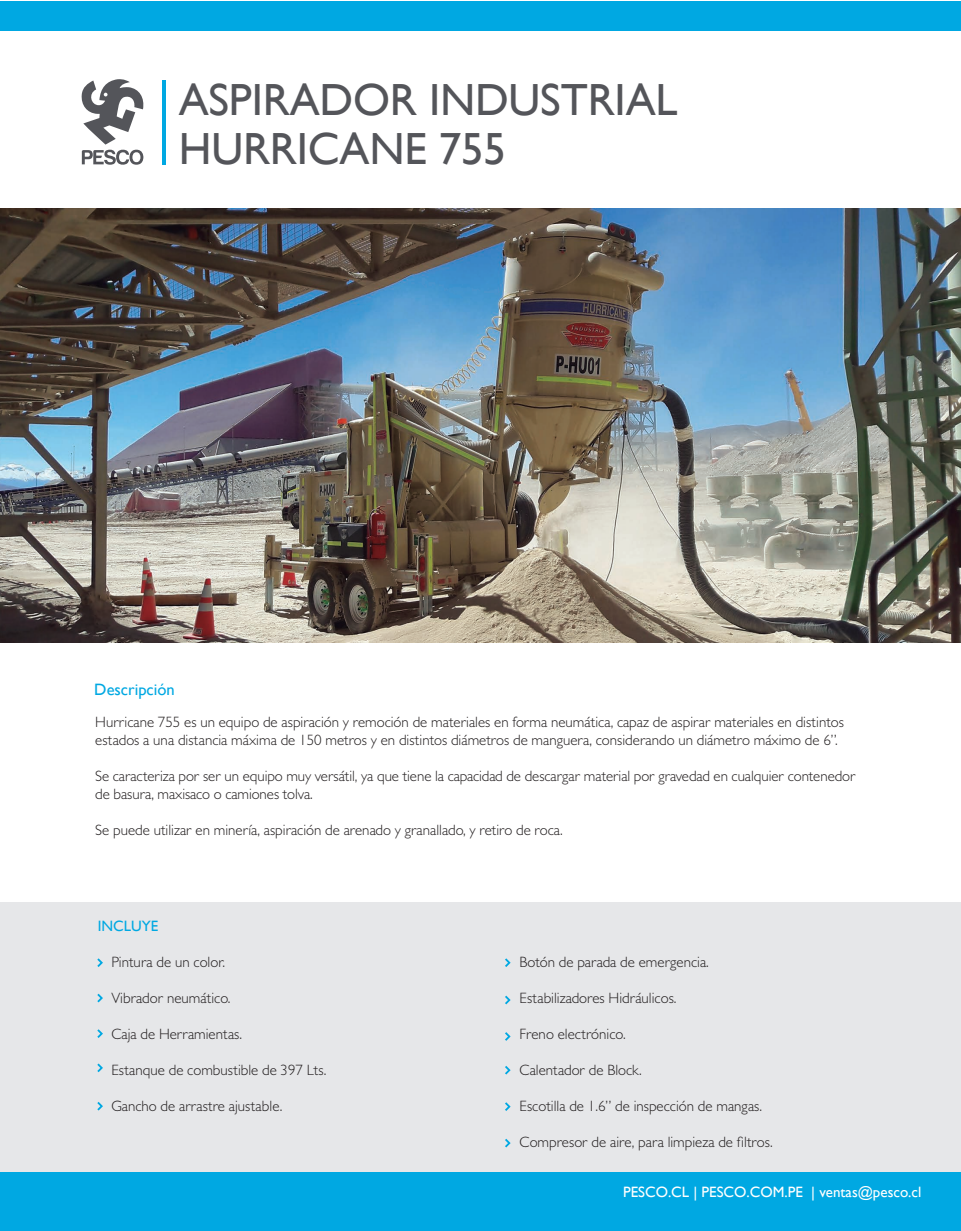
<style>
.page{position:relative;width:961px;height:1231px;background:#fff}
.page>*{position:absolute;margin:0;border:0;box-sizing:border-box;transform-origin:0 0}
.t1{font:45px/49.5px "Gill Sans";letter-spacing:-.005em;color:#54555a}
.t2{font:16.5px "Gill Sans";color:#00a8e2}
.t3{font:300 15px/18px "Gill Sans";color:#231f20}
.t4{font:15px "Gill Sans";color:#fff}
.t5{font:15px "Gill Sans";color:#00a8e2}
</style>
<div class="page">
<div style="left:0;top:1px;width:961px;height:30px;background:#00a8e2"></div>
<div style="left:0;top:902px;width:961px;height:270px;background:#e6e7e9"></div>
<svg style="left:97px;top:958px;width:6px;height:9px"></svg>
<svg style="left:97px;top:993px;width:6px;height:9px"></svg>
<svg style="left:97px;top:1029px;width:6px;height:9px"></svg>
<svg style="left:97px;top:1063px;width:6px;height:9px"></svg>
<svg style="left:97px;top:1102px;width:6px;height:8px"></svg>
<svg style="left:505px;top:958px;width:5px;height:9px"></svg>
<svg style="left:505px;top:995px;width:5px;height:9px"></svg>
<svg style="left:505px;top:1032px;width:5px;height:8px"></svg>
<svg style="left:505px;top:1066px;width:5px;height:8px"></svg>
<svg style="left:505px;top:1102px;width:5px;height:9px"></svg>
<svg style="left:505px;top:1138px;width:5px;height:9px"></svg>
<div style="left:0;top:1172px;width:961px;height:59px;background:#00a8e2"></div>
<hr style="left:163px;top:81px;width:3px;height:84px;background:#00a8e2">
<svg style="left:81px;top:79px;width:63px;height:86px"></svg>
<img style="left:0;top:209px;width:961px;height:433px">
<h1 class="t1" style="left:179px;top:76px;width:500px">ASPIRADOR INDUSTRIAL<br>HURRICANE 755</h1>
<p class="t2" style="left:94px;top:680px;width:82px">Descripción</p>
<p class="t3" style="left:95px;top:712px;width:750px">Hurricane 755 es un equipo de aspiración y remoción de materiales en forma neumática, capaz de aspirar materiales en distintos estados a una distancia máxima de 150 metros y en distintos diámetros de manguera, considerando un diámetro máximo de 6”.</p>
<p class="t3" style="left:95px;top:766px;width:762px">Se caracteriza por ser un equipo muy versátil, ya que tiene la capacidad de descargar material por gravedad en cualquier contenedor de basura, maxisaco o camiones tolva.</p>
<p class="t3" style="left:95px;top:820px;width:469px">Se puede utilizar en minería, aspiración de arenado y granallado, y retiro de roca.</p>
<p class="t5" style="left:98px;top:917px;width:62px">INCLUYE</p>
<p class="t3" style="left:111px;top:952px;width:115px">Pintura de un color.</p>
<p class="t3" style="left:111px;top:988px;width:121px">Vibrador neumático.</p>
<p class="t3" style="left:111px;top:1024px;width:132px">Caja de Herramientas.</p>
<p class="t3" style="left:111px;top:1060px;width:217px">Estanque de combustible de 397 Lts.</p>
<p class="t3" style="left:111px;top:1096px;width:173px">Gancho de arrastre ajustable.</p>
<p class="t3" style="left:519px;top:952px;width:191px">Botón de parada de emergencia.</p>
<p class="t3" style="left:519px;top:988px;width:158px">Estabilizadores Hidráulicos.</p>
<p class="t3" style="left:519px;top:1024px;width:108px">Freno electrónico.</p>
<p class="t3" style="left:519px;top:1060px;width:124px">Calentador de Block.</p>
<p class="t3" style="left:519px;top:1096px;width:244px">Escotilla de 1.6” de inspección de mangas.</p>
<p class="t3" style="left:519px;top:1132px;width:255px">Compresor de aire, para limpieza de filtros.</p>
<p class="t4" style="left:623px;top:1183px;width:300px">PESCO.CL | PESCO.COM.PE | ventas@pesco.cl</p>
</div>
